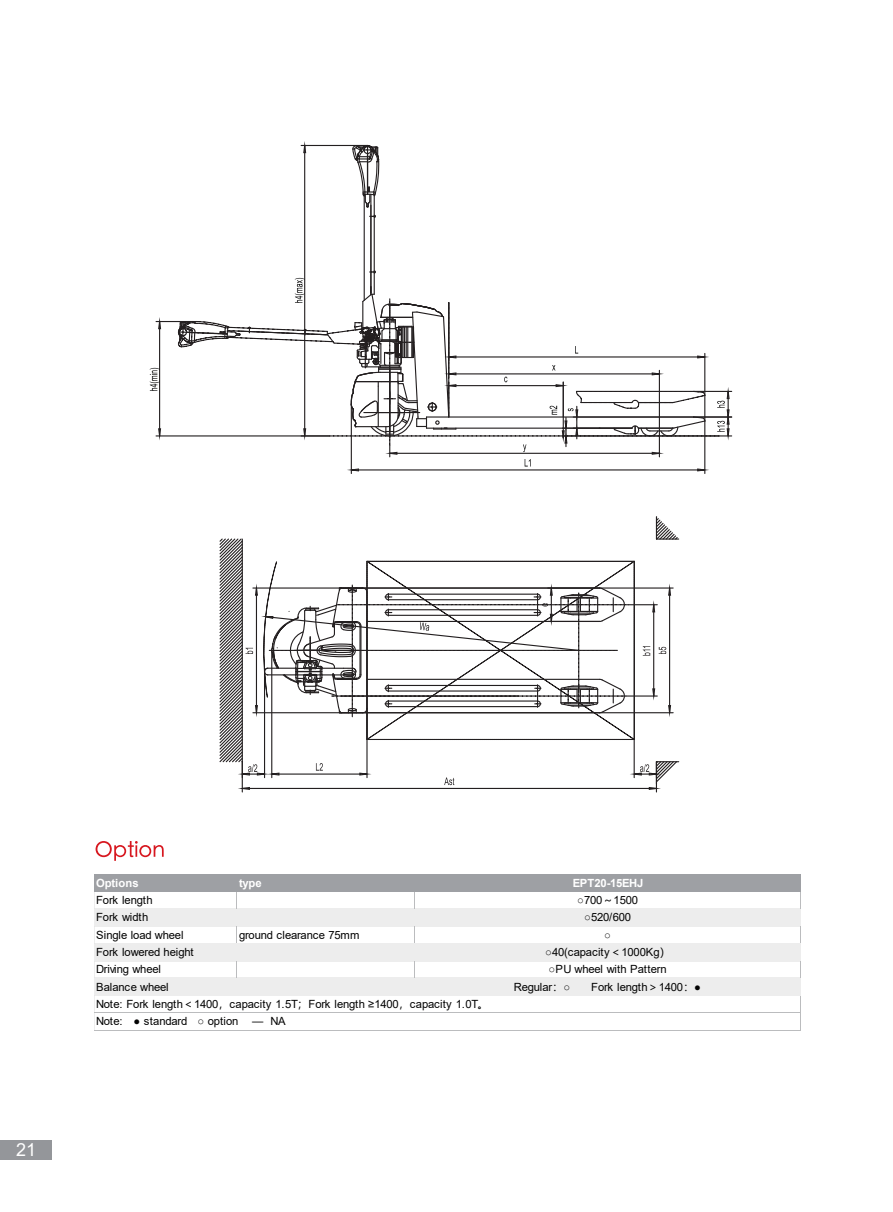
<style>
.page{position:relative;width:893px;height:1212px;background:#fff}
.page>*{position:absolute;margin:0;border:0;box-sizing:border-box;transform-origin:0 0}
.t1{font:18px "Arial";color:#fff}
.t2{font:11.25px/17.4px "Arial";letter-spacing:-.015em;color:#030303}
.t3{font:700 11.25px "Arial";letter-spacing:-.015em;color:#fff}
.t4{font:11.25px "Microsoft Ya Hei";color:#030303}
.t5{font:700 11.25px "Arial";letter-spacing:.005em;color:#fff}
.s1{font-family:"Microsoft Ya Hei"}
</style>
<div class="page">
<svg style="left:351px;top:144px;width:29px;height:64px"></svg>
<svg style="left:371px;top:214px;width:5px;height:5px"></svg>
<hr style="left:364px;top:194px;width:1px;height:106px;background:#231f20">
<hr style="left:370px;top:194px;width:1px;height:101px;background:#231f20">
<hr style="left:374px;top:194px;width:1px;height:100px;background:#231f20">
<hr style="left:304px;top:145px;width:1px;height:291px;background:#231f20">
<svg style="left:303px;top:144px;width:4px;height:10px"></svg>
<hr style="left:301px;top:145px;width:66px;height:1px;background:#231f20">
<hr style="left:159px;top:321px;width:1px;height:115px;background:#231f20">
<svg style="left:157px;top:428px;width:5px;height:9px"></svg>
<svg style="left:157px;top:320px;width:5px;height:10px"></svg>
<hr style="left:156px;top:435px;width:174px;height:1px;background:#231f20">
<hr style="left:156px;top:321px;width:37px;height:1px;background:#231f20">
<svg style="left:150px;top:368px;width:9px;height:23px"></svg>
<hr style="left:351px;top:404px;width:1px;height:69px;background:#231f20">
<hr style="left:704px;top:421px;width:1px;height:52px;background:#231f20">
<svg style="left:177px;top:269px;width:555px;height:203px"></svg>
<hr style="left:242px;top:762px;width:1px;height:30px;background:#231f20">
<hr style="left:656px;top:762px;width:1px;height:30px;background:#231f20">
<svg style="left:219px;top:516px;width:460px;height:274px"></svg>
<svg style="left:96px;top:841px;width:68px;height:20px"></svg>
<div style="left:0;top:1140px;width:51px;height:19px;background:#94969a"></div>
<div style="left:94px;top:874px;width:143px;height:18px;background:#9ea0a4"></div>
<div style="left:236px;top:874px;width:179px;height:18px;background:#9ea0a4"></div>
<div style="left:414px;top:874px;width:387px;height:18px;background:#9ea0a4"></div>
<div style="left:94px;top:908px;width:143px;height:18px;background:#ededed"></div>
<div style="left:236px;top:908px;width:179px;height:18px;background:#ededed"></div>
<div style="left:414px;top:908px;width:387px;height:18px;background:#ededed"></div>
<div style="left:94px;top:943px;width:143px;height:18px;background:#ededed"></div>
<div style="left:236px;top:943px;width:179px;height:18px;background:#ededed"></div>
<div style="left:414px;top:943px;width:387px;height:18px;background:#ededed"></div>
<div style="left:94px;top:978px;width:143px;height:18px;background:#ededed"></div>
<div style="left:236px;top:978px;width:179px;height:18px;background:#ededed"></div>
<div style="left:414px;top:978px;width:387px;height:18px;background:#ededed"></div>
<hr style="left:94px;top:1012px;width:707px;height:1px;background:#bbbcbe">
<hr style="left:94px;top:1030px;width:707px;height:1px;background:#bbbcbe">
<svg style="left:236px;top:892px;width:1px;height:16px"></svg>
<svg style="left:236px;top:926px;width:1px;height:17px"></svg>
<svg style="left:236px;top:961px;width:1px;height:17px"></svg>
<svg style="left:414px;top:892px;width:1px;height:16px"></svg>
<svg style="left:414px;top:926px;width:1px;height:17px"></svg>
<svg style="left:414px;top:961px;width:1px;height:17px"></svg>
<svg style="left:800px;top:892px;width:1px;height:16px"></svg>
<svg style="left:800px;top:926px;width:1px;height:17px"></svg>
<svg style="left:800px;top:961px;width:1px;height:17px"></svg>
<hr style="left:800px;top:996px;width:1px;height:34px;background:#bbbcbe">
<h1 class="t1" style="left:16px;top:1137px;width:22px">21</h1>
<p class="t5" style="left:96px;top:875px;width:44px">Options</p>
<p class="t3" style="left:239px;top:875px;width:24px">type</p>
<p class="t3" style="left:573px;top:875px;width:72px">EPT20-15EHJ</p>
<p class="t2" style="left:96px;top:891px;width:58px">Fork length</p>
<p class="t2" style="left:577px;top:891px;width:62px">○700 1500</p>
<p class="t2" style="left:96px;top:908px;width:54px">Fork width</p>
<p class="t2" style="left:584px;top:908px;width:49px">○520/600</p>
<p class="t2" style="left:96px;top:926px;width:89px">Single load wheel</p>
<p class="t2" style="left:239px;top:926px;width:122px">ground clearance 75mm</p>
<p class="t2" style="left:604px;top:926px;width:8px">○</p>
<p class="t2" style="left:96px;top:943px;width:99px">Fork lowered height</p>
<p class="t2" style="left:545px;top:943px;width:127px">○40(capacity 1000Kg<span class="s1">）</span></p>
<p class="t2" style="left:96px;top:961px;width:66px">Driving wheel</p>
<p class="t2" style="left:549px;top:961px;width:120px">○PU wheel with Pattern</p>
<p class="t2" style="left:96px;top:978px;width:74px">Balance wheel</p>
<p class="t2" style="left:514px;top:978px;width:58px">Regular ○</p>
<p class="t2" style="left:591px;top:978px;width:111px">Fork length 1400 ●</p>
<p class="t4" style="left:602px;top:892px;width:13px">～</p>
<p class="t4" style="left:610px;top:944px;width:13px">＜</p>
<p class="t4" style="left:552px;top:979px;width:13px">：</p>
<p class="t4" style="left:647px;top:979px;width:13px">＞</p>
<p class="t4" style="left:683px;top:979px;width:13px">：</p>
<p class="t2" style="left:96px;top:995px;width:394px">Note: Fork length 1400 capacity 1.5T Fork length ≥1400 capacity 1.0T<span class="s1">。<br></span>Note: ● standard ○ option — NA</p>
<p class="t4" style="left:183px;top:996px;width:13px">＜</p>
<p class="t4" style="left:218px;top:996px;width:13px">，</p>
<p class="t4" style="left:297px;top:996px;width:13px">；</p>
<p class="t4" style="left:399px;top:996px;width:13px">，</p>
</div>
